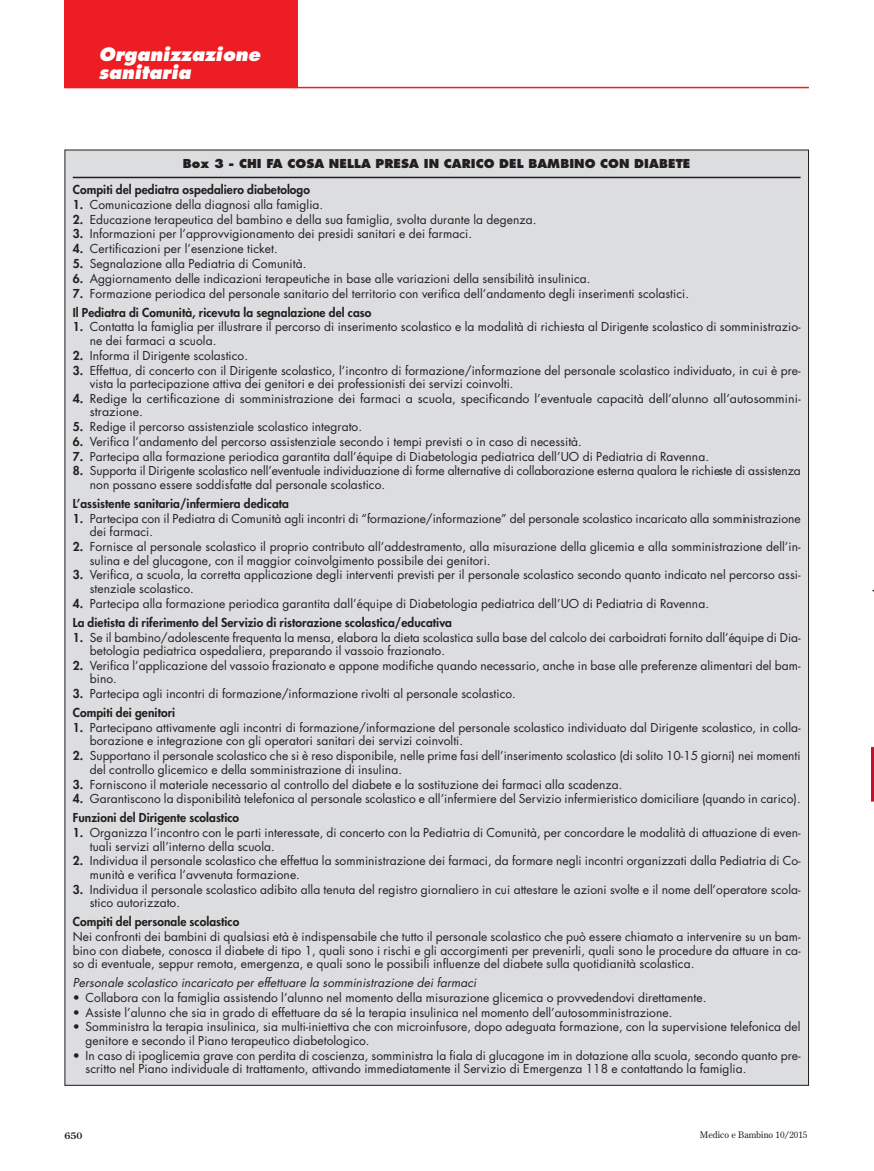
<style>
.page{position:relative;width:874px;height:1171px;background:#fff}
.page>*{position:absolute;margin:0;border:0;box-sizing:border-box;transform-origin:0 0}
.t1{font:italic 800 18px/18px "Futura";color:#fff}
.t2{font:12px/13.5px "Futura";letter-spacing:.005em;color:#231f20}
.t3{font:800 12px "Futura";letter-spacing:.005em;color:#231f20}
.t4{font:italic 12px "Futura";color:#231f20}
.t5{font:800 12px "Futura";letter-spacing:.01em;color:#231f20}
.t6{font:9px "Century Old Style";color:#231f20}
.t7{font:700 9px "Century Old Style";color:#231f20}
.s1{font-weight:800}
</style>
<div class="page">
<div style="left:64px;top:0;width:234px;height:88px;background:#ee1d23"></div>
<hr style="left:64px;top:87px;width:745px;height:1px;background:#ee1d23">
<div style="left:65px;top:150px;width:743px;height:935px;background:#dcdddf"></div>
<hr style="left:73px;top:177px;width:727px;height:1px;background:#231f20">
<img style="left:871px;top:591px;width:3px;height:211px">
<h1 class="t1" style="left:99px;top:46px;width:167px">Organizzazione sanitaria</h1>
<p class="t5" style="left:183px;top:156px;width:509px">Box 3 - CHI FA COSA NELLA PRESA IN CARICO DEL BAMBINO CON DIABETE</p>
<p class="t3" style="left:73px;top:182px;width:239px">Compiti del pediatra ospedaliero diabetologo</p>
<p class="t2" style="left:73px;top:197px;width:252px"><span class="s1">1.</span> Comunicazione della diagnosi alla famiglia.</p>
<p class="t2" style="left:73px;top:212px;width:465px"><span class="s1">2.</span> Educazione terapeutica del bambino e della sua famiglia, svolta durante la degenza.</p>
<p class="t2" style="left:73px;top:227px;width:401px"><span class="s1">3.</span> Informazioni per l’approvvigionamento dei presidi sanitari e dei farmaci.</p>
<p class="t2" style="left:73px;top:242px;width:207px"><span class="s1">4.</span> Certificazioni per l’esenzione ticket.</p>
<p class="t2" style="left:73px;top:257px;width:235px"><span class="s1">5.</span> Segnalazione alla Pediatria di Comunità.</p>
<p class="t2" style="left:73px;top:271px;width:519px"><span class="s1">6.</span> Aggiornamento delle indicazioni terapeutiche in base alle variazioni della sensibilità insulinica.</p>
<p class="t2" style="left:73px;top:283px;width:618px;line-height:19px"><span class="s1">7.</span> Formazione periodica del personale sanitario del territorio con verifica dell’andamento degli inserimenti scolastici.<br><span class="s1">Il Pediatra di Comunità, ricevuta la segnalazione del caso</span></p>
<p class="t2" style="left:90px;top:320px;width:712px;text-indent:-17px"><span class="s1">1.</span> Contatta la famiglia per illustrare il percorso di inserimento scolastico e la modalità di richiesta al Dirigente scolastico di somministrazio&shy;ne dei farmaci a scuola.</p>
<p class="t2" style="left:73px;top:348px;width:177px"><span class="s1">2.</span> Informa il Dirigente scolastico.</p>
<p class="t2" style="left:90px;top:363px;width:712px;text-indent:-17px"><span class="s1">3.</span> Effettua, di concerto con il Dirigente scolastico, l’incontro di formazione/informazione del personale scolastico individuato, in cui è pre&shy;vista la partecipazione attiva dei genitori e dei professionisti dei servizi coinvolti.</p>
<p class="t2" style="left:90px;top:391px;width:712px;text-indent:-17px"><span class="s1">4.</span> Redige la certificazione di somministrazione dei farmaci a scuola, specificando l’eventuale capacità dell’alunno all’autosommini&shy;strazione.</p>
<p class="t2" style="left:73px;top:419px;width:291px"><span class="s1">5.</span> Redige il percorso assistenziale scolastico integrato.</p>
<p class="t2" style="left:73px;top:434px;width:511px"><span class="s1">6.</span> Verifica l’andamento del percorso assistenziale secondo i tempi previsti o in caso di necessità.</p>
<p class="t2" style="left:73px;top:449px;width:638px"><span class="s1">7.</span> Partecipa alla formazione periodica garantita dall’équipe di Diabetologia pediatrica dell’UO di Pediatria di Ravenna.</p>
<p class="t2" style="left:90px;top:464px;width:712px;text-indent:-17px"><span class="s1">8.</span> Supporta il Dirigente scolastico nell’eventuale individuazione di forme alternative di collaborazione esterna qualora le richieste di assistenza non possano essere soddisfatte dal personale scolastico.</p>
<p class="t3" style="left:73px;top:495px;width:218px">L’assistente sanitaria/infermiera dedicata</p>
<p class="t2" style="left:90px;top:511px;width:712px;text-indent:-17px"><span class="s1">1.</span> Partecipa con il Pediatra di Comunità agli incontri di “formazione/informazione” del personale scolastico incaricato alla somministrazione dei farmaci.</p>
<p class="t2" style="left:90px;top:539px;width:712px;text-indent:-17px"><span class="s1">2.</span> Fornisce al personale scolastico il proprio contributo all’addestramento, alla misurazione della glicemia e alla somministrazione dell’in&shy;sulina e del glucagone, con il maggior coinvolgimento possibile dei genitori.</p>
<p class="t2" style="left:90px;top:568px;width:712px;text-indent:-17px"><span class="s1">3.</span> Verifica, a scuola, la corretta applicazione degli interventi previsti per il personale scolastico secondo quanto indicato nel percorso assi&shy;stenziale scolastico.</p>
<p class="t2" style="left:73px;top:593px;width:638px;line-height:19px"><span class="s1">4.</span> Partecipa alla formazione periodica garantita dall’équipe di Diabetologia pediatrica dell’UO di Pediatria di Ravenna.<br><span class="s1">La dietista di riferimento del Servizio di ristorazione scolastica/educativa</span></p>
<p class="t2" style="left:90px;top:630px;width:712px;text-indent:-17px"><span class="s1">1.</span> Se il bambino/adolescente frequenta la mensa, elabora la dieta scolastica sulla base del calcolo dei carboidrati fornito dall’équipe di Dia&shy;betologia pediatrica ospedaliera, preparando il vassoio frazionato.</p>
<p class="t2" style="left:90px;top:658px;width:712px;text-indent:-17px"><span class="s1">2.</span> Verifica l’applicazione del vassoio frazionato e appone modifiche quando necessario, anche in base alle preferenze alimentari del bam&shy;bino.</p>
<p class="t2" style="left:73px;top:684px;width:445px;line-height:19px"><span class="s1">3.</span> Partecipa agli incontri di formazione/informazione rivolti al personale scolastico.<br><span class="s1">Compiti dei genitori</span></p>
<p class="t2" style="left:90px;top:720px;width:712px;text-indent:-17px"><span class="s1">1.</span> Partecipano attivamente agli incontri di formazione/informazione del personale scolastico individuato dal Dirigente scolastico, in colla&shy;borazione e integrazione con gli operatori sanitari dei servizi coinvolti.</p>
<p class="t2" style="left:90px;top:748px;width:712px;text-indent:-17px"><span class="s1">2.</span> Supportano il personale scolastico che si è reso disponibile, nelle prime fasi dell’inserimento scolastico (di solito 10-15 giorni) nei momenti del controllo glicemico e della somministrazione di insulina.</p>
<p class="t2" style="left:73px;top:777px;width:551px"><span class="s1">3.</span> Forniscono il materiale necessario al controllo del diabete e la sostituzione dei farmaci alla scadenza.</p>
<p class="t2" style="left:73px;top:789px;width:729px;line-height:19px"><span class="s1">4.</span> Garantiscono la disponibilità telefonica al personale scolastico e all’infermiere del Servizio infermieristico domiciliare (quando in carico).<br><span class="s1">Funzioni del Dirigente scolastico</span></p>
<p class="t2" style="left:90px;top:825px;width:712px;text-indent:-17px"><span class="s1">1.</span> Organizza l’incontro con le parti interessate, di concerto con la Pediatria di Comunità, per concordare le modalità di attuazione di even&shy;tuali servizi all’interno della scuola.</p>
<p class="t2" style="left:90px;top:854px;width:712px;text-indent:-17px"><span class="s1">2.</span> Individua il personale scolastico che effettua la somministrazione dei farmaci, da formare negli incontri organizzati dalla Pediatria di Co&shy;munità e verifica l’avvenuta formazione.</p>
<p class="t2" style="left:90px;top:882px;width:712px;text-indent:-17px"><span class="s1">3.</span> Individua il personale scolastico adibito alla tenuta del registro giornaliero in cui attestare le azioni svolte e il nome dell’operatore scola&shy;stico autorizzato.</p>
<p class="t3" style="left:73px;top:913px;width:168px">Compiti del personale scolastico</p>
<p class="t2" style="left:73px;top:929px;width:729px;text-align:justify">Nei confronti dei bambini di qualsiasi età è indispensabile che tutto il personale scolastico che può essere chiamato a intervenire su un bam&shy;bino con diabete, conosca il diabete di tipo 1, quali sono i rischi e gli accorgimenti per prevenirli, quali sono le procedure da attuare in ca&shy;so di eventuale, seppur remota, emergenza, e quali sono le possibili influenze del diabete sulla quotidianità scolastica.</p>
<p class="t4" style="left:73px;top:974px;width:408px">Personale scolastico incaricato per effettuare la somministrazione dei farmaci</p>
<p class="t2" style="left:73px;top:990px;width:635px">• Collabora con la famiglia assistendo l’alunno nel momento della misurazione glicemica o provvedendovi direttamente.</p>
<p class="t2" style="left:73px;top:1005px;width:601px">• Assiste l’alunno che sia in grado di effettuare da sé la terapia insulinica nel momento dell’autosomministrazione.</p>
<p class="t2" style="left:86px;top:1019px;width:716px;text-indent:-13px">• Somministra la terapia insulinica, sia multi-iniettiva che con microinfusore, dopo adeguata formazione, con la supervisione telefonica del genitore e secondo il Piano terapeutico diabetologico.</p>
<p class="t2" style="left:86px;top:1048px;width:716px;text-indent:-13px">• In caso di ipoglicemia grave con perdita di coscienza, somministra la fiala di glucagone im in dotazione alla scuola, secondo quanto pre&shy;scritto nel Piano individuale di trattamento, attivando immediatamente il Servizio di Emergenza 118 e contattando la famiglia.</p>
<p class="t7" style="left:64px;top:1129px;width:19px">650</p>
<p class="t6" style="left:700px;top:1128px;width:109px">Medico e Bambino 10/2015</p>
</div>
